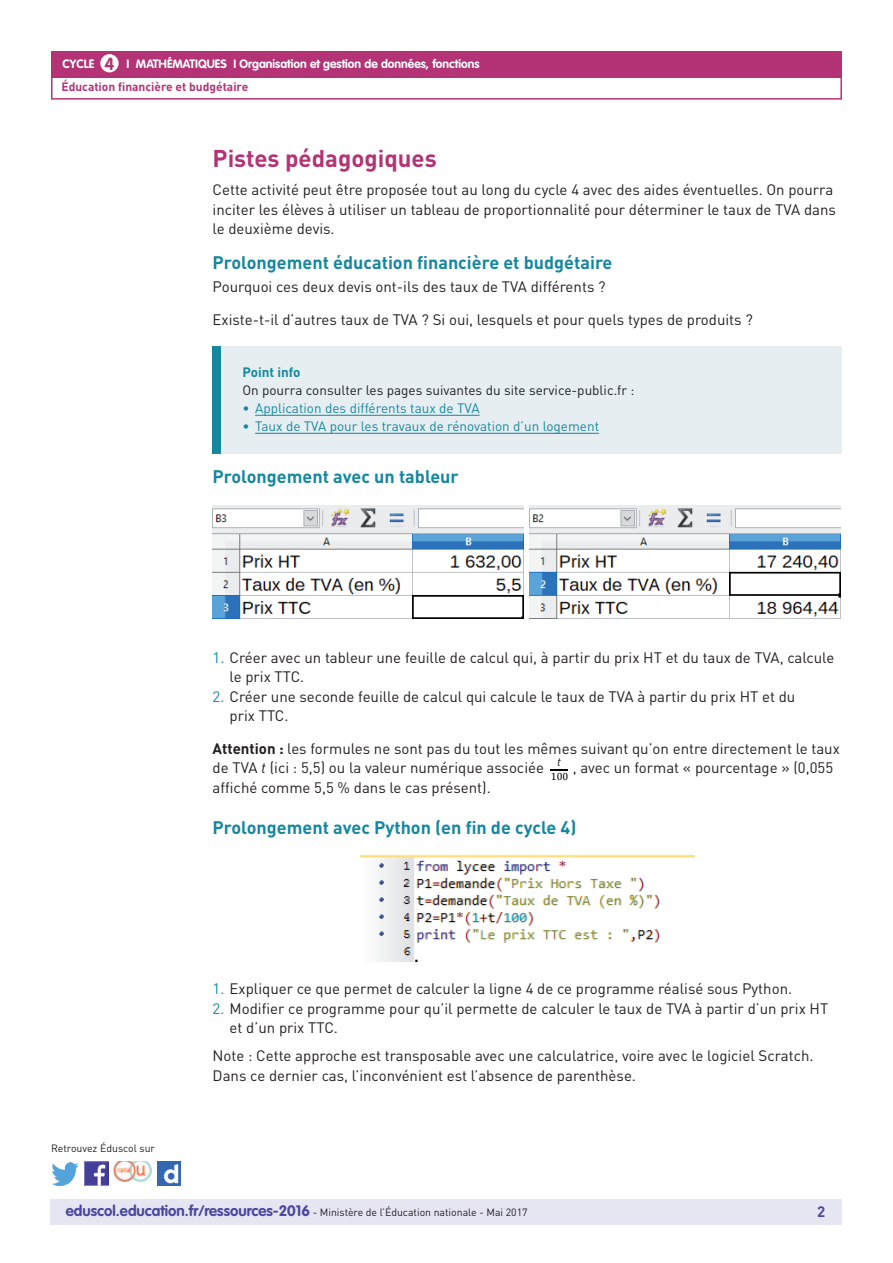
<style>
.page{position:relative;width:893px;height:1263px;background:#fff}
.page>*{position:absolute;margin:0;border:0;box-sizing:border-box;transform-origin:0 0}
.t1{font:700 24px "DIN Pro";color:#b43376}
.t2{font:700 18px "DIN Pro";color:#16879f}
.t3{font:700 17.25px "VAG Rounded Std";color:#b43376}
.t4{font:15px/19.5px "DIN Pro";color:#231f20}
.t5{font:700 15px "DIN Pro";color:#4a489e}
.t6{font:13.5px "DIN Pro";color:#16879f}
.t7{font:13.5px "DIN Pro";color:#231f20}
.t8{font:700 13.5px "DIN Pro";color:#16879f}
.t9{font:700 12px "VAG Rounded Std";color:#fff}
.t10{font:700 12px "DIN Pro";color:#b43376}
.t11{font:italic 12px "DIN Pro";color:#231f20}
.t12{font:10.5px "DIN Pro";color:#231f20}
.t13{font:10.5px "Cambria Math";color:#000}
.s1{color:#16879f}
.s2{font-weight:700}
.s3{font-style:italic}
.s4{font-family:"VAG Rounded Std";font-weight:700;font-size:15px;color:#4a489e}
</style>
<div class="page">
<div style="left:50px;top:1199px;width:791px;height:26px;background:#e6e5f2"></div>
<div style="left:51px;top:51px;width:791px;height:27px;background:#b43376"></div>
<div style="left:100px;top:54px;width:19px;height:18px;background:#fff;border-radius:50%"></div>
<div style="left:51px;top:75px;width:791px;height:25px;border:2px solid #b43376"></div>
<img style="left:85px;top:1162px;width:23px;height:23px">
<img style="left:51px;top:1163px;width:28px;height:22px">
<img style="left:158px;top:1162px;width:22px;height:23px">
<img style="left:114px;top:1162px;width:38px;height:19px">
<img style="left:529px;top:506px;width:311px;height:113px">
<img style="left:213px;top:506px;width:311px;height:113px">
<div style="left:213px;top:346px;width:629px;height:108px;background:#e6eef2"></div>
<hr style="left:255px;top:415px;width:225px;height:1px;background:#16879f">
<hr style="left:255px;top:433px;width:344px;height:1px;background:#16879f">
<div style="left:213px;top:346px;width:8px;height:108px;background:#16879f"></div>
<svg style="left:550px;top:770px;width:18px;height:1px"></svg>
<img style="left:360px;top:855px;width:334px;height:107px">
<p class="t9" style="left:63px;top:57px;width:33px">CYCLE</p>
<p class="t9" style="left:127px;top:57px;width:354px">I Mathématiques I Organisation et gestion de données, fonctions</p>
<p class="t3" style="left:105px;top:53px;width:11px">4</p>
<p class="t10" style="left:61px;top:79px;width:188px">Éducation financière et budgétaire</p>
<h1 class="t1" style="left:213px;top:143px;width:226px">Pistes pédagogiques</h1>
<p class="t4" style="left:213px;top:180px;width:625px">Cette activité peut être proposée tout au long du cycle 4 avec des aides éventuelles. On pourra inciter les élèves à utiliser un tableau de proportionnalité pour déterminer le taux de TVA dans le deuxième devis.</p>
<p class="t2" style="left:213px;top:250px;width:401px">Prolongement éducation financière et budgétaire</p>
<p class="t4" style="left:213px;top:270px;width:542px;line-height:32.2px">Pourquoi ces deux devis ont-ils des taux de TVA différents ?<br>Existe-t-il d’autres taux de TVA ? Si oui, lesquels et pour quels types de produits ?</p>
<p class="t8" style="left:242px;top:364px;width:60px">Point info</p>
<p class="t7" style="left:242px;top:382px;width:394px">On pourra consulter les pages suivantes du site service-public.fr :</p>
<p class="t6" style="left:242px;top:400px;width:239px">• Application des différents taux de TVA</p>
<p class="t6" style="left:242px;top:418px;width:358px">• Taux de TVA pour les travaux de rénovation d’un logement</p>
<p class="t2" style="left:213px;top:465px;width:248px">Prolongement avec un tableur</p>
<p class="t4" style="left:230px;top:647px;width:606px;text-indent:-17px"><span class="s1">1.</span> Créer avec un tableur une feuille de calcul qui, à partir du prix HT et du taux de TVA, calcule le prix TTC.</p>
<p class="t4" style="left:230px;top:686px;width:567px;text-indent:-17px"><span class="s1">2.</span> Créer une seconde feuille de calcul qui calcule le taux de TVA à partir du prix HT et du prix TTC.</p>
<p class="t4" style="left:213px;top:738px;width:629px"><span class="s2">Attention :</span> les formules ne sont pas du tout les mêmes suivant qu’on entre directement le taux de TVA <span class="s3">t</span> (ici : 5,5) ou la valeur numérique associée</p>
<p class="t11" style="left:557px;top:755px;width:5px">t</p>
<p class="t4" style="left:573px;top:758px;width:262px">, avec un format « pourcentage » (0,055</p>
<p class="t13" style="left:551px;top:770px;width:19px">100</p>
<p class="t4" style="left:213px;top:777px;width:280px">affiché comme 5,5 % dans le cas présent).</p>
<p class="t2" style="left:213px;top:816px;width:365px">Prolongement avec Python (en fin de cycle 4)</p>
<p class="t12" style="left:51px;top:1141px;width:106px">Retrouvez Éduscol sur</p>
<p class="t4" style="left:213px;top:979px;width:581px"><span class="s1">1.</span> Expliquer ce que permet de calculer la ligne 4 de ce programme réalisé sous Python.</p>
<p class="t4" style="left:230px;top:998px;width:600px;text-indent:-17px"><span class="s1">2.</span> Modifier ce programme pour qu’il permette de calculer le taux de TVA à partir d’un prix HT et d’un prix TTC.</p>
<p class="t4" style="left:213px;top:1046px;width:602px">Note : Cette approche est transposable avec une calculatrice, voire avec le logiciel Scratch.<br>Dans ce dernier cas, l’inconvénient est l’absence de parenthèse.</p>
<p class="t12" style="left:66px;top:1205px;width:463px"><span class="s4">eduscol.education.fr/ressources-2016</span> - Ministère de l’Éducation nationale - Mai 2017</p>
<p class="t5" style="left:817px;top:1201px;width:10px">2</p>
</div>
